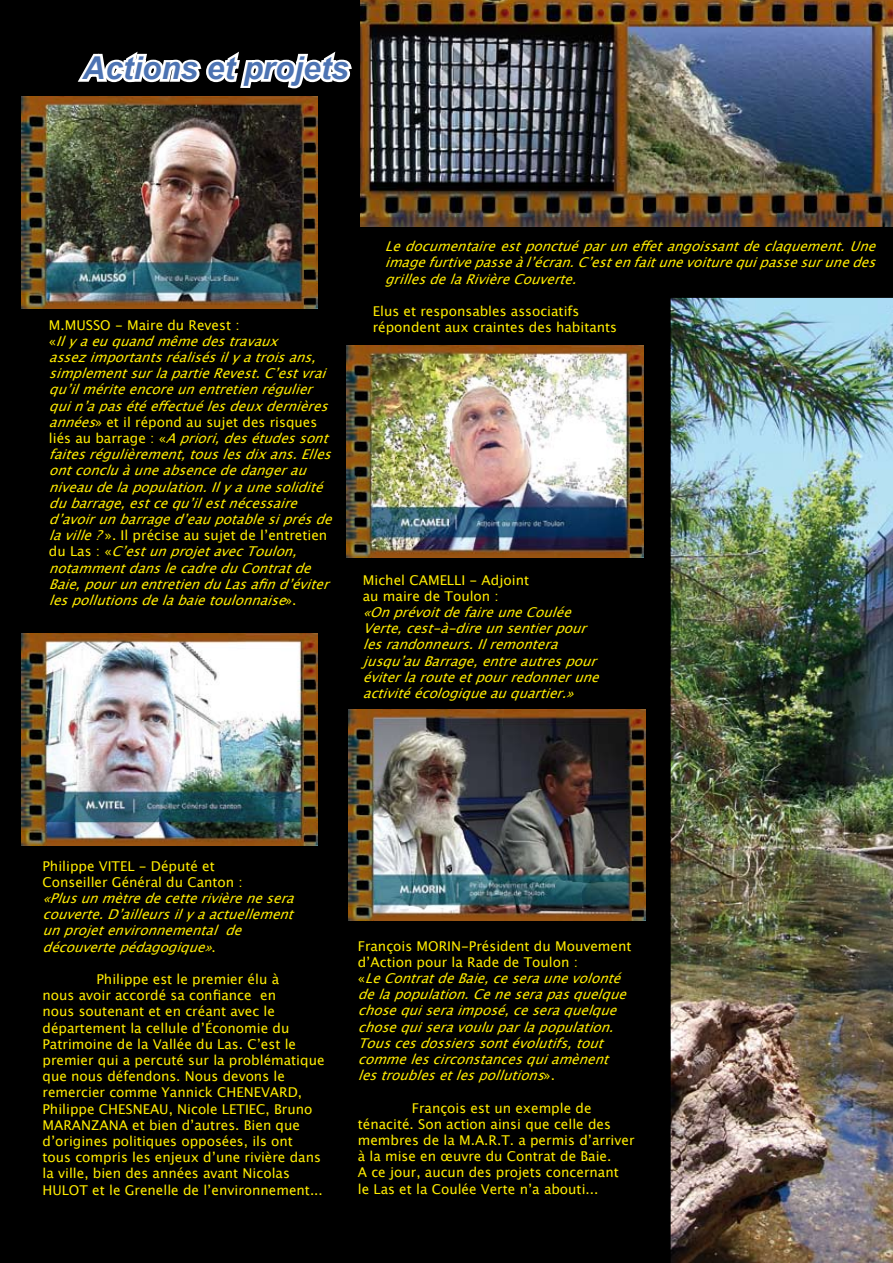
<style>
.page{position:relative;width:893px;height:1263px;background:#000}
.page>*{position:absolute;margin:0;border:0;box-sizing:border-box;transform-origin:0 0}
.t1{font:italic 700 31.5px "Arial";color:#4c73b3}
.t2{font:italic 13.5px/16.2px "Lucida Grande";color:#ffed00}
.t3{font:13.5px/16.2px "Lucida Grande";color:#ffed00}
.s1{font-style:normal}
</style>
<div class="page">
<svg style="left:77px;top:51px;width:275px;height:38px"></svg>
<img style="left:360px;top:0;width:533px;height:227px">
<img style="left:21px;top:97px;width:297px;height:211px">
<img style="left:347px;top:345px;width:296px;height:212px">
<img style="left:670px;top:297px;width:223px;height:966px">
<img style="left:21px;top:634px;width:297px;height:211px">
<img style="left:349px;top:709px;width:296px;height:212px">
<h1 class="t1" style="left:83px;top:50px;width:268px">Actions et projets</h1>
<p class="t2" style="left:49px;top:317px;width:293px"><span class="s1">M.MUSSO - Maire du Revest :<br>«</span> Il y a eu quand même des travaux<br>assez importants réalisés il y a trois ans, simplement sur la partie Revest. C’est vrai qu’il mérite encore un entretien régulier qui n’a pas été effectué les deux dernières années<span class="s1">» et il répond au sujet des risques<br>l i é s a u b a r rag e : «</span>Apriori,desétudessont faites régulièrement, tous les dix ans. Elles ont conclu à une absence de danger au niveau de la population. Il y a une solidité du barrage, est ce qu’il est nécessaire d’avoir un barrage d’eau potable si prés de laville?<span class="s1">». Il précise au sujet de l’entretien<br>d u L a s : «</span> C’est un projet avec Toulon, notamment dans le cadre du Contrat de Baie, pour un entretien du Las afin d’éviter les pollutions de la baie toulonnaise<span class="s1">» .</span></p>
<p class="t2" style="left:385px;top:238px;width:501px;text-align:justify">Le documentaire est ponctué par un effet angoissant de claquement. Une image furtive passe à l’écran. C’est en fait une voiture qui passe sur une des grilles de la Rivière Couverte.</p>
<p class="t3" style="left:373px;top:303px;width:246px">Elus et responsables associatifs répondent aux craintes des habitants</p>
<p class="t3" style="left:363px;top:572px;width:168px">Michel CAMELLI - Adjoint au maire de Toulon :</p>
<p class="t2" style="left:363px;top:604px;width:246px">«On prévoit de faire une Coulée Verte, cest-à-dire un sentier pour les randonneurs. Il remontera jusqu’au Barrage, entre autres pour éviter la route et pour redonner une activité écologique au quartier.»</p>
<p class="t3" style="left:43px;top:858px;width:202px">Philippe VITEL - Député et<br>Conseiller Général du Canton :</p>
<p class="t2" style="left:43px;top:890px;width:262px">«Plus un mètre de cette rivière ne sera couverte. D’ailleurs il y a actuellement un projet environnementalde découverte pédagogique»<span class="s1">.</span></p>
<p class="t3" style="left:43px;top:971px;width:284px;text-indent:54px">Philippe est le premier élu à<br>nous avoir accordé sa confiance en<br>nous soutenant et en créant avec le département la cellule d’Économie du Patrimoine de la Vallée du Las. C’est le premier qui a percuté sur la problématique que nous défendons. Nous devons le remercier comme Yannick CHENEVARD, Philippe CHESNEAU, Nicole LETIEC, Bruno MARANZANA et bien d’autres. Bien que d’origines politiques opposées, ils ont tous compris les enjeux d’une rivière dans la ville, bien des années avant Nicolas HULOT et le Grenelle de l’environnement...</p>
<p class="t2" style="left:358px;top:938px;width:279px"><span class="s1">François MORIN-Président du Mouvement d’Action pour la Rade de Toulon :<br>«</span> Le Contrat de Baie, ce sera une volonté de la population. Ce ne sera pas quelque chose qui sera imposé, ce sera quelque chose qui sera voulu par la population.<br>Tous ces dossiers sont évolutifs, tout comme les circonstances qui amènent les troubles et les pollutions<span class="s1">» .</span></p>
<p class="t3" style="left:358px;top:1100px;width:278px;text-indent:54px">François est un exemple de ténacité. Son action ainsi que celle des membres de la M.A.R.T. a permis d’arriver à la mise en œuvre du Contrat de Baie.<br>A ce jour, aucun des projets concernant<br>le Las et la Coulée Verte n’a abouti...</p>
</div>
